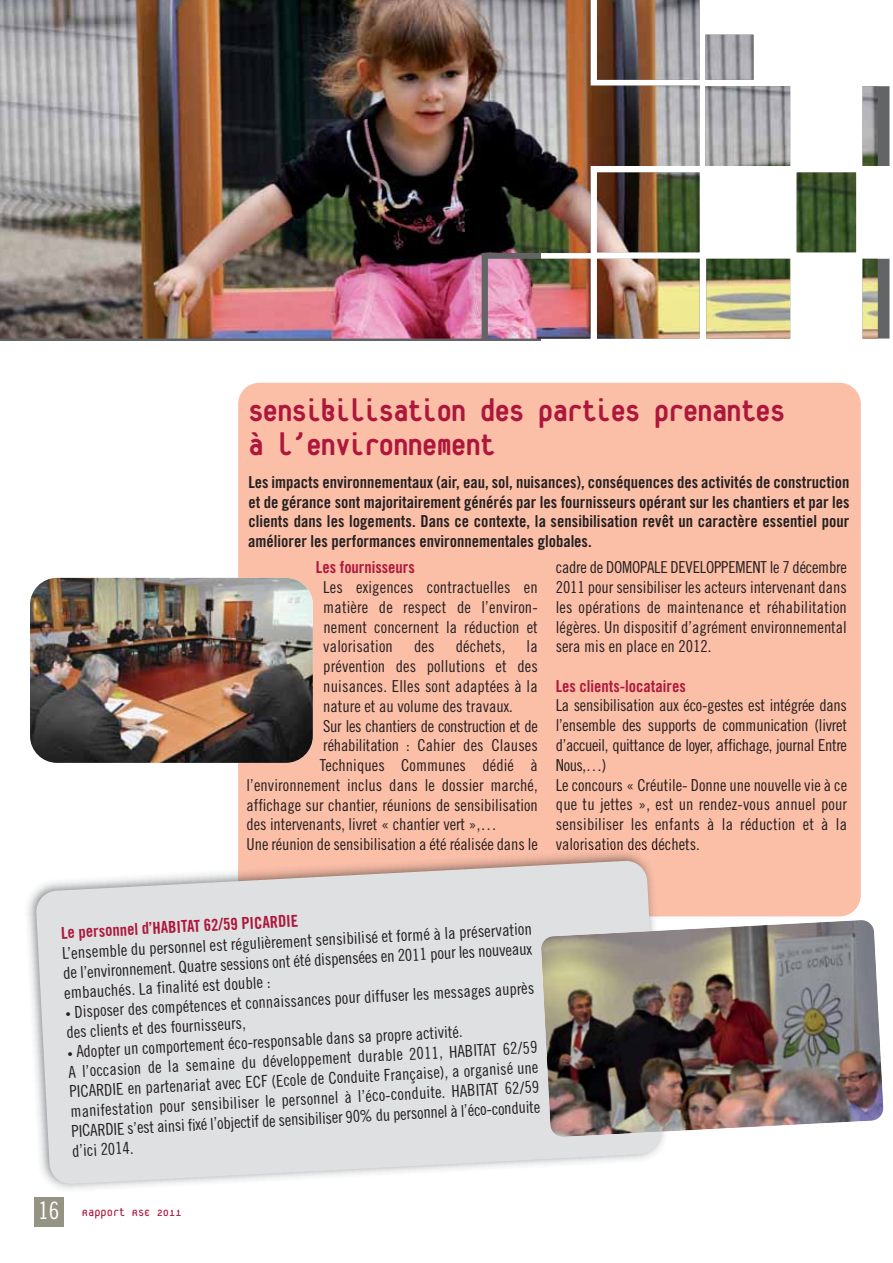
<style>
.page{position:relative;width:893px;height:1263px;background:#fff}
.page>*{position:absolute;margin:0;border:0;box-sizing:border-box;transform-origin:0 0}
.t1{font:800 34.5px/34.5px "Platelet";letter-spacing:-.02em;color:#ad173b;scale:.95 1}
.t2{font:16.5px/19.8px "Trade Gothic Cond Eighteen";color:#231f20;text-align:justify}
.t3{font:16.5px/19.8px "Trade Gothic Bold Cond Twenty";color:#231f20;text-align:justify}
.t4{font:16.5px "Trade Gothic Bold Cond Twenty";color:#ad173b}
.t5{font:16.5px "Trade Gothic Cond Eighteen";letter-spacing:-.02em;color:#231f20}
.t6{font:13.5px "Platelet";color:#ad173b}
.s1{font-size:10.5px}
.s2{font-family:"Trade Gothic Cond Eighteen";font-size:24px;color:#fff}
</style>
<div class="page">
<img style="left:0;top:0;width:877px;height:339px">
<div style="left:34px;top:1198px;width:30px;height:29px;background:#949384"></div>
<div style="left:238px;top:383px;width:622px;height:533px;background:#fbbea7;border-radius:21px"></div>
<img style="left:30px;top:578px;width:283px;height:185px;border-radius:27px">
<img style="left:28px;top:890px;width:645px;height:300px">
<img style="left:238px;top:845px;width:420px;height:15px">
<img style="left:558px;top:845px;width:99px;height:5px">
<svg style="left:36px;top:860px;width:625px;height:324px;background:#e0e0e0"></svg>
<img style="left:540px;top:920px;width:343px;height:217px">
<h1 class="t1" style="left:248px;top:396px;width:566px">Sensibilisation des parties prenantes à l’environnement</h1>
<p class="t3" style="left:248px;top:473px;width:602px">Les impacts environnementaux (air, eau, sol, nuisances), conséquences des activités de construction et de gérance sont majoritairement générés par les fournisseurs opérant sur les chantiers et par les clients dans les logements. Dans ce contexte, la sensibilisation revêt un caractère essentiel pour améliorer les performances environnementales globales.</p>
<p class="t4" style="left:316px;top:561px;width:100px">Les fournisseurs</p>
<p class="t2" style="left:323px;top:579px;width:216px">Les exigences contractuelles en matière de respect de l’environ&shy;nement concernent la réduction et valorisation</p>
<p class="t2" style="left:555px;top:559px;width:293px">cadre de DOMOPALE DEVELOPPEMENT le 7 décembre 2011 pour sensibiliser les acteurs intervenant dans les opérations de maintenance et réhabilitation légères. Un dispositif d’agrément environnemental sera mis en place en 2012.</p>
<p class="t4" style="left:555px;top:680px;width:131px">Les clients-locataires</p>
<p class="t2" style="left:555px;top:697px;width:293px;text-align:left">La sensibilisation aux éco-gestes est intégrée dans l’ensemble des supports de communication (livret d’accueil, quittance de loyer, affichage, journal Entre Nous,…)<br>Le concours « Créutile- Donne une nouvelle vie à ce que tu jettes », est un rendez-vous annuel pour sensibiliser les enfants à la réduction et à la valorisation des déchets.</p>
<p class="t2" style="left:414px;top:638px;width:22px">des</p>
<p class="t2" style="left:456px;top:638px;width:51px">déchets,</p>
<p class="t2" style="left:526px;top:638px;width:13px">la</p>
<p class="t2" style="left:323px;top:658px;width:216px">prévention des pollutions et des</p>
<p class="t2" style="left:323px;top:677px;width:216px">nuisances. Elles sont adaptées à la</p>
<p class="t2" style="left:323px;top:697px;width:191px">nature et au volume des travaux.</p>
<p class="t5" style="left:323px;top:720px;width:216px">Sur les chantiers de construction et de</p>
<p class="t2" style="left:323px;top:737px;width:216px">réhabilitation : Cahier des Clauses</p>
<p class="t2" style="left:320px;top:757px;width:219px">Techniques Communes dédié à</p>
<p class="t2" style="left:246px;top:776px;width:293px">l’environnement inclus dans le dossier marché,</p>
<p class="t2" style="left:246px;top:796px;width:293px">affichage sur chantier, réunions de sensibilisation</p>
<p class="t2" style="left:246px;top:816px;width:252px">des intervenants, livret « chantier vert »,…</p>
<p class="t2" style="left:247px;top:836px;width:292px">Une réunion de sensibilisation a été réalisée dans le</p>
<p class="t4" style="left:61px;top:927px;width:239px;rotate:-3deg">Le personnel d’HABITAT 62/59 PICARDIE</p>
<p class="t2" style="left:62px;top:945px;width:472px;rotate:-3deg">L’ensemble du personnel est régulièrement sensibilisé et formé à la préservation de l’environnement. Quatre sessions ont été dispensées en 2011 pour les nouveaux embauchés. La finalité est double :</p>
<p class="t2" style="left:65px;top:1004px;width:471px;rotate:-3deg"><span class="s1">•</span> Disposer des compétences et connaissances pour diffuser les messages auprès des clients et des fournisseurs,</p>
<p class="t2" style="left:67px;top:1043px;width:471px;text-align:left;rotate:-3deg"><span class="s1">•</span> Adopter un comportement éco-responsable dans sa propre activité.<br>A l’occasion de la semaine du développement durable 2011, HABITAT 62/59<br>PICARDIE en partenariat avec ECF (Ecole de Conduite Française), a organisé une manifestation pour sensibiliser le personnel à l’éco-conduite. HABITAT 62/59<br>PICARDIE s’est ainsi fixé l’objectif de sensibiliser 90% du personnel à l’éco-conduite d’ici 2014.</p>
<p class="t6" style="left:38px;top:1203px;width:145px"><span class="s2">16</span> Rapport RSE 2011</p>
</div>
